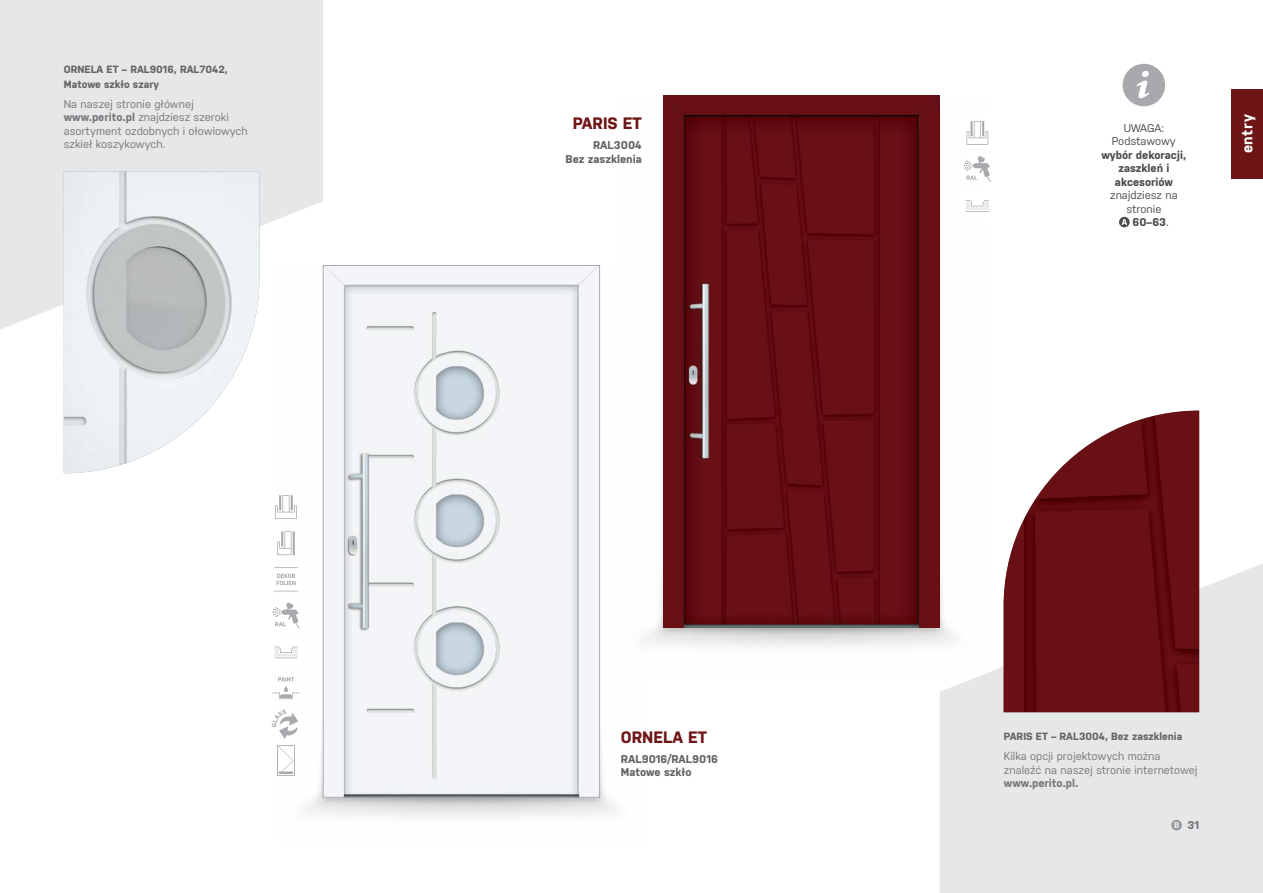
<style>
.page{position:relative;width:1263px;height:893px;background:#fff}
.page>*{position:absolute;margin:0;border:0;box-sizing:border-box;transform-origin:0 0}
.t1{font:700 16.5px "Nudista";color:#6e1517}
.t2{font:700 15px "Nudista";color:#fff}
.t3{font:11.25px/13.5px "Nudista";color:#77787b}
.t4{font:700 11.25px/13.5px "Nudista";color:#636466;text-align:right}
.t5{font:700 11.25px/13.5px "Nudista";color:#4d4d4f;text-align:center}
.t6{font:11.25px/13.5px "Nudista";color:#4d4d4f;text-align:center}
.t7{font:700 11.25px "Nudista";color:#77787b}
.t8{font:700 11.25px "Nudista";color:#808285}
.t9{font:700 10.5px/15px "Nudista";color:#636466}
.s1{font-weight:700}
.s2{font-weight:400}
</style>
<div class="page">
<img style="left:306px;top:266px;width:309px;height:551px">
<svg style="left:0;top:0;width:323px;height:330px;background:#e8e9ea"></svg>
<div style="left:940px;top:563px;width:323px;height:330px;background:#e6e7e8"></div>
<img style="left:1003px;top:411px;width:196px;height:301px">
<img style="left:64px;top:172px;width:195px;height:301px">
<svg style="left:1171px;top:820px;width:11px;height:10px"></svg>
<img style="left:646px;top:563px;width:340px;height:110px">
<img style="left:325px;top:267px;width:273px;height:529px">
<div style="left:323px;top:265px;width:277px;height:533px;border:1px solid #a7a9ac"></div>
<img style="left:663px;top:96px;width:277px;height:531px">
<svg style="left:275px;top:495px;width:22px;height:24px"></svg>
<svg style="left:277px;top:531px;width:18px;height:24px"></svg>
<svg style="left:274px;top:567px;width:24px;height:24px"></svg>
<svg style="left:272px;top:602px;width:28px;height:27px"></svg>
<svg style="left:274px;top:646px;width:24px;height:12px"></svg>
<svg style="left:273px;top:677px;width:26px;height:22px"></svg>
<svg style="left:966px;top:121px;width:22px;height:24px"></svg>
<svg style="left:966px;top:200px;width:23px;height:12px"></svg>
<svg style="left:964px;top:156px;width:27px;height:26px"></svg>
<div style="left:1231px;top:89px;width:32px;height:90px;background:#6e1517"></div>
<svg style="left:1119px;top:217px;width:11px;height:10px"></svg>
<svg style="left:1122px;top:64px;width:43px;height:42px"></svg>
<svg style="left:272px;top:709px;width:26px;height:30px"></svg>
<svg style="left:277px;top:745px;width:18px;height:31px"></svg>
<p class="t9" style="left:64px;top:61px;width:166px;text-indent:43px">ET – RAL9016, RAL7042,<br>Matowe szkło szary</p>
<p class="t3" style="left:64px;top:96px;width:186px">Na naszej stronie głównej <span class="s1">www.perito.pl</span> znajdziesz szeroki asortyment ozdobnych i ołowiowych szkieł koszykowych.</p>
<p class="t9" style="left:64px;top:61px;width:28px">ORNELA</p>
<h1 class="t1" style="left:573px;top:111px;width:71px">PARIS ET</h1>
<p class="t4" style="left:565px;top:137px;width:78px">RAL3004<br>Bez zaszklenia</p>
<h1 class="t1" style="left:621px;top:725px;width:44px">ORNELA</h1>
<h1 class="t1" style="left:688px;top:725px;width:20px">ET</h1>
<p class="t4" style="left:621px;top:751px;width:99px;text-align:left">RAL9016/RAL9016<br>Matowe szkło</p>
<p class="t6" style="left:1112px;top:120px;width:66px">UWAGA:<br>Podstawowy</p>
<p class="t5" style="left:1101px;top:147px;width:86px">wybór dekoracji, zaszkleń i akcesoriów</p>
<p class="t6" style="left:1110px;top:188px;width:69px">znajdziesz na</p>
<p class="t6" style="left:1126px;top:201px;width:36px">stronie</p>
<p class="t5" style="left:1132px;top:214px;width:38px">60–63<span class="s2">.</span></p>
<h2 class="t2" style="left:1236px;top:153px;width:40px;rotate:-90deg">entry</h2>
<p class="t9" style="left:1004px;top:728px;width:180px">PARIS ET – RAL3004, Bez zaszklenia</p>
<p class="t3" style="left:1004px;top:749px;width:195px">Kilka opcji projektowych można znaleźć na naszej stronie internetowej</p>
<p class="t7" style="left:1004px;top:775px;width:76px">www.perito.pl.</p>
<p class="t8" style="left:1187px;top:817px;width:13px">31</p>
</div>
